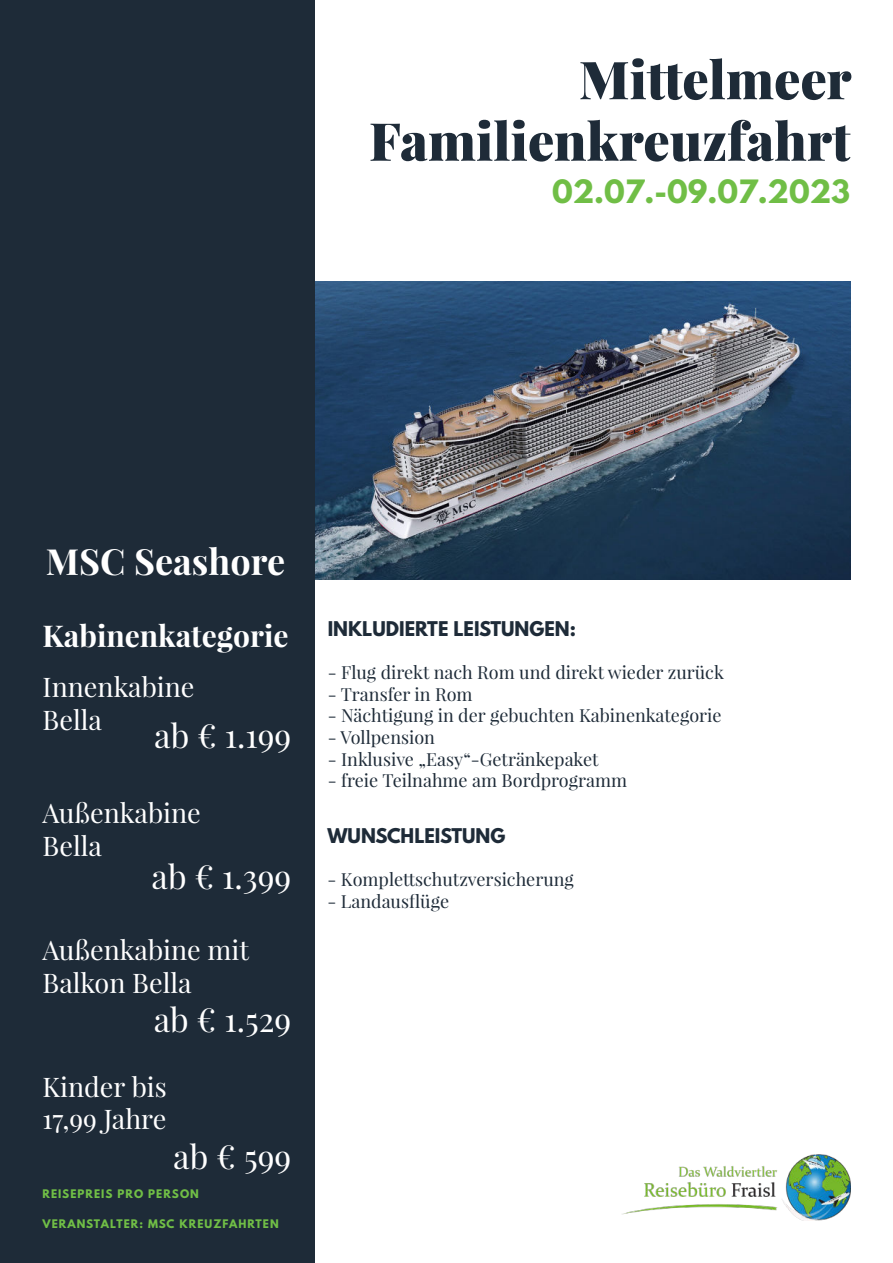
<style>
.page{position:relative;width:893px;height:1263px;background:#fff}
.page>*{position:absolute;margin:0;border:0;box-sizing:border-box;transform-origin:0 0}
.t1{font:900 52.5px/61.5px "Playfair Display";color:#1e2b38;text-align:right}
.t2{font:700 36px "Playfair Display";color:#fff}
.t3{font:33px "Playfair Display";color:#fff}
.t4{font:700 30px "Playfair Display";color:#fff}
.t5{font:700 28.5px "League Spartan";color:#70be46}
.t6{font:27px/32.4px "Playfair Display";color:#fff}
.t7{font:18px "Playfair Display";color:#1e2b38}
.t8{font:700 18px "League Spartan";color:#1e2b38}
.t9{font:700 10.5px "League Spartan";letter-spacing:.1em;color:#70be46}
</style>
<div class="page">
<img style="left:315px;top:281px;width:535px;height:299px">
<div style="left:0;top:0;width:315px;height:1263px;background:#1e2b38"></div>
<img style="left:622px;top:1154px;width:228px;height:66px">
<h1 class="t1" style="left:369px;top:50px;width:484px">Mittelmeer<br>Familienkreuzfahrt</h1>
<h3 class="t5" style="left:552px;top:177px;width:300px">02.07.-09.07.2023</h3>
<h2 class="t2" style="left:46px;top:547px;width:241px">MSC Seashore</h2>
<h3 class="t4" style="left:43px;top:623px;width:248px">Kabinenkategorie</h3>
<h3 class="t6" style="left:43px;top:673px;width:154px">Innenkabine<br>Bella</h3>
<h3 class="t3" style="left:154px;top:722px;width:139px">ab € 1.199</h3>
<h3 class="t6" style="left:43px;top:799px;width:160px">Außenkabine<br>Bella</h3>
<h3 class="t3" style="left:152px;top:863px;width:141px">ab € 1.399</h3>
<h3 class="t6" style="left:43px;top:936px;width:208px">Außenkabine mit<br>Balkon Bella</h3>
<h3 class="t3" style="left:154px;top:1006px;width:139px">ab € 1.529</h3>
<h3 class="t6" style="left:43px;top:1073px;width:126px">Kinder bis<br>17,99 Jahre</h3>
<h3 class="t3" style="left:173px;top:1143px;width:120px">ab € 599</h3>
<p class="t9" style="left:43px;top:1188px;width:158px">REISEPREIS PRO PERSON</p>
<p class="t9" style="left:43px;top:1218px;width:238px">VERANSTALTER: MSC KREUZFAHRTEN</p>
<p class="t8" style="left:328px;top:619px;width:250px">INKLUDIERTE LEISTUNGEN:</p>
<p class="t7" style="left:328px;top:665px;width:398px">- Flug direkt nach Rom und direkt wieder zurück</p>
<p class="t7" style="left:328px;top:687px;width:146px">- Transfer in Rom</p>
<p class="t7" style="left:328px;top:708px;width:395px">- Nächtigung in der gebuchten Kabinenkategorie</p>
<p class="t7" style="left:328px;top:730px;width:109px">- Vollpension</p>
<p class="t7" style="left:328px;top:751px;width:272px">- Inklusive „Easy“-Getränkepaket</p>
<p class="t7" style="left:328px;top:773px;width:301px">- freie Teilnahme am Bordprogramm</p>
<p class="t8" style="left:327px;top:826px;width:179px">WUNSCHLEISTUNG</p>
<p class="t7" style="left:327px;top:872px;width:248px">- Komplettschutzversicherung</p>
<p class="t7" style="left:327px;top:894px;width:123px">- Landausflüge</p>
</div>
